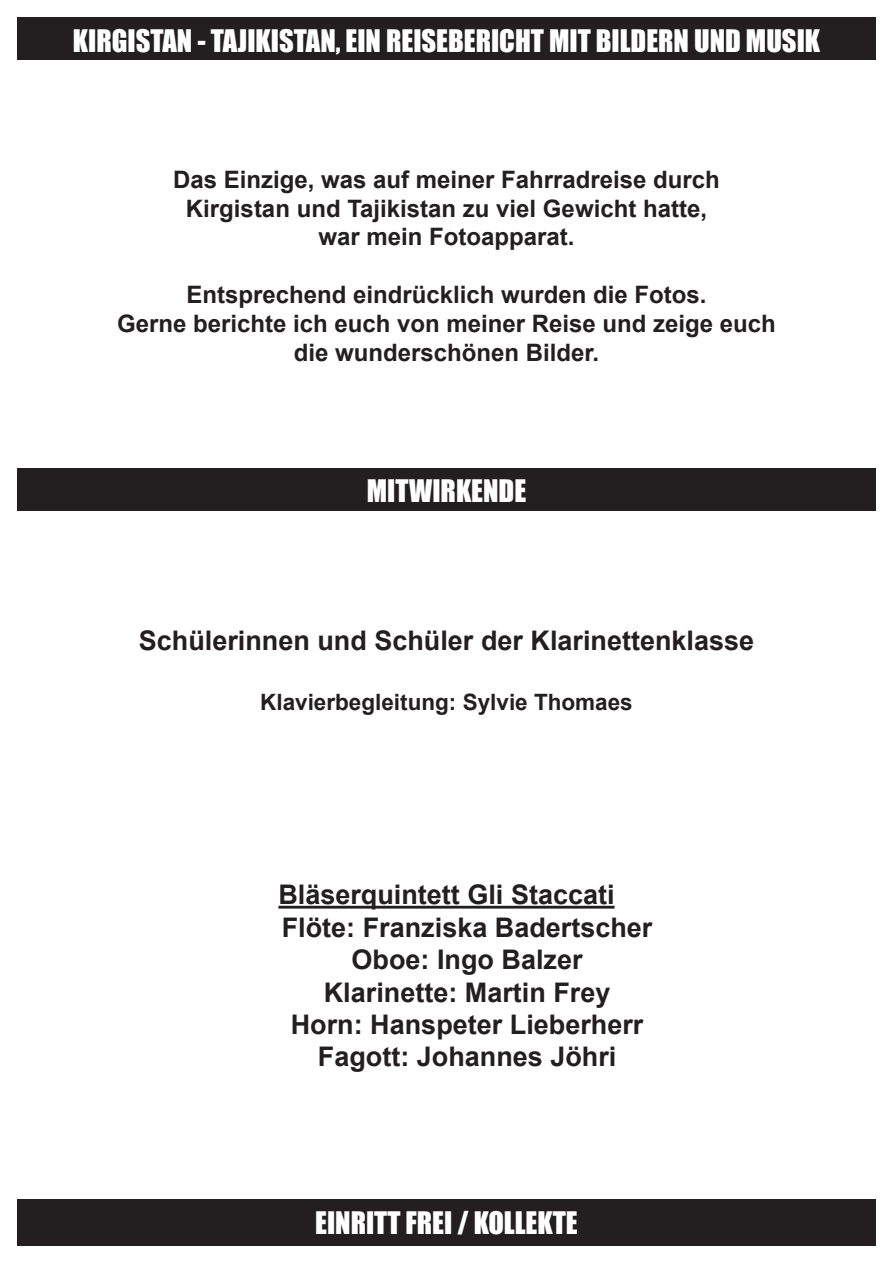
<style>
.page{position:relative;width:893px;height:1263px;background:#fff}
.page>*{position:absolute;margin:0;border:0;box-sizing:border-box;transform-origin:0 0}
.t1{font:28.5px "Impact";color:#fff}
.t2{font:700 27px "Arial";color:#231f20}
.t3{font:700 24px/28.8px "Arial";color:#231f20;text-align:center}
.t4{font:700 22.5px "Arial";color:#231f20}
</style>
<div class="page">
<div style="left:17px;top:17px;width:859px;height:43px;background:#231f20"></div>
<div style="left:17px;top:1199px;width:859px;height:47px;background:#231f20"></div>
<hr style="left:278px;top:906px;width:337px;height:2px;background:#231f20">
<div style="left:17px;top:468px;width:859px;height:42px;background:#231f20"></div>
<p class="t1" style="left:73px;top:18px;width:749px">KIRGISTAN - TAJIKISTAN, EIN REISEBERICHT MIT BILDERN UND MUSIK</p>
<p class="t3" style="left:173px;top:165px;width:548px">Das Einzige, was auf meiner Fahrradreise durch<br>Kirgistan und Tajikistan zu viel Gewicht hatte, war mein Fotoapparat.</p>
<p class="t3" style="left:186px;top:280px;width:522px">Entsprechend eindrücklich wurden die Fotos.</p>
<p class="t3" style="left:117px;top:309px;width:660px">Gerne berichte ich euch von meiner Reise und zeige euch</p>
<p class="t3" style="left:294px;top:338px;width:307px">die wunderschönen Bilder.</p>
<p class="t1" style="left:367px;top:469px;width:161px">MITWIRKENDE</p>
<p class="t2" style="left:139px;top:622px;width:617px">Schülerinnen und Schüler der Klarinettenklasse</p>
<p class="t4" style="left:260px;top:686px;width:374px">Klavierbegleitung: Sylvie Thomaes</p>
<p class="t2" style="left:278px;top:876px;width:338px">Bläserquintett Gli Staccati</p>
<p class="t2" style="left:282px;top:908px;width:372px">Flöte: Franziska Badertscher</p>
<p class="t2" style="left:352px;top:941px;width:233px">Oboe: Ingo Balzer</p>
<p class="t2" style="left:324px;top:973px;width:288px">Klarinette: Martin Frey</p>
<p class="t2" style="left:291px;top:1005px;width:354px">Horn: Hanspeter Lieberherr</p>
<p class="t2" style="left:318px;top:1038px;width:300px">Fagott: Johannes Jöhri</p>
<p class="t1" style="left:315px;top:1200px;width:264px">EINRITT FREI / KOLLEKTE</p>
</div>
